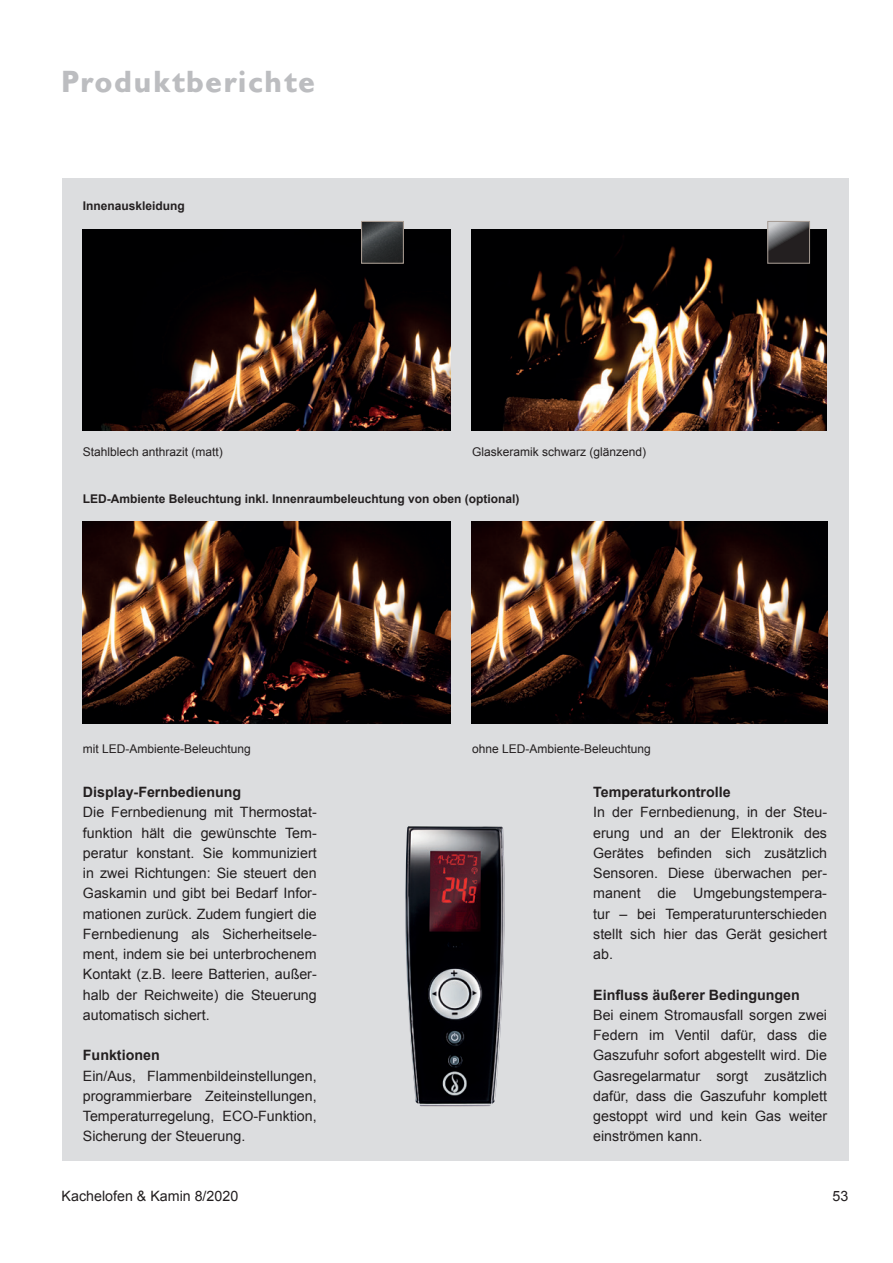
<style>
.page{position:relative;width:893px;height:1263px;background:#fff}
.page>*{position:absolute;margin:0;border:0;box-sizing:border-box;transform-origin:0 0}
.t1{font:700 30px "Gill Sans BQ";letter-spacing:.045em;color:#bcbdc0}
.t2{font:14.25px/20.2px "Arial";color:#231f20;text-align:justify}
.t3{font:700 14.25px "Arial";color:#231f20}
.t4{font:12px "Arial";color:#231f20}
.t5{font:700 12px "Arial";color:#231f20}
</style>
<div class="page">
<div style="left:62px;top:179px;width:786px;height:982px;background:#dcdddf"></div>
<img style="left:83px;top:521px;width:367px;height:203px">
<img style="left:472px;top:521px;width:355px;height:203px">
<img style="left:83px;top:229px;width:367px;height:202px">
<svg style="left:363px;top:223px;width:39px;height:39px"></svg>
<div style="left:361px;top:221px;width:43px;height:43px;border:1px solid #a59a92"></div>
<img style="left:472px;top:229px;width:355px;height:202px">
<svg style="left:769px;top:223px;width:39px;height:39px"></svg>
<div style="left:767px;top:221px;width:43px;height:43px;border:1px solid #a59a92"></div>
<img style="left:405px;top:826px;width:100px;height:281px">
<h1 class="t1" style="left:62px;top:64px;width:255px">Produktberichte</h1>
<p class="t5" style="left:83px;top:198px;width:104px">Innenauskleidung</p>
<p class="t4" style="left:83px;top:444px;width:142px">Stahlblech anthrazit (matt)</p>
<p class="t4" style="left:472px;top:444px;width:176px">Glaskeramik schwarz (glänzend)</p>
<p class="t5" style="left:83px;top:490px;width:438px">LED-Ambiente Beleuchtung inkl. Innenraumbeleuchtung von oben (optional)</p>
<p class="t4" style="left:83px;top:741px;width:170px">mit LED-Ambiente-Beleuchtung</p>
<p class="t4" style="left:472px;top:741px;width:180px">ohne LED-Ambiente-Beleuchtung</p>
<p class="t3" style="left:83px;top:783px;width:160px">Display-Fernbedienung</p>
<p class="t2" style="left:83px;top:802px;width:235px">Die Fernbedienung mit Thermostat&shy;funktion hält die gewünschte Tem&shy;peratur konstant. Sie kommuniziert in zwei Richtungen: Sie steuert den Gaskamin und gibt bei Bedarf Infor&shy;mationen zurück. Zudem fungiert die Fernbedienung als Sicherheitsele&shy;ment, indem sie bei unterbrochenem Kontakt (z.B. leere Batterien, außer&shy;halb der Reichweite) die Steuerung automatisch sichert.</p>
<p class="t3" style="left:83px;top:1046px;width:78px">Funktionen</p>
<p class="t2" style="left:83px;top:1066px;width:235px">Ein/Aus, Flammenbildeinstellungen, programmierbare Zeiteinstellungen, Temperaturregelung, ECO-Funktion, Sicherung der Steuerung.</p>
<p class="t3" style="left:593px;top:783px;width:139px">Temperaturkontrolle</p>
<p class="t2" style="left:593px;top:802px;width:235px">In der Fernbedienung, in der Steu&shy;erung und an der Elektronik des Gerätes befinden sich zusätzlich Sensoren. Diese überwachen per&shy;manent die Umgebungstempera&shy;tur – bei Temperaturunterschieden stellt sich hier das Gerät gesichert ab.</p>
<p class="t3" style="left:593px;top:985px;width:208px">Einfluss äußerer Bedingungen</p>
<p class="t2" style="left:593px;top:1005px;width:235px">Bei einem Stromausfall sorgen zwei Federn im Ventil dafür, dass die Gaszufuhr sofort abgestellt wird. Die Gasregelarmatur sorgt zusätzlich dafür, dass die Gaszufuhr komplett gestoppt wird und kein Gas weiter einströmen kann.</p>
<p class="t2" style="left:62px;top:1186px;width:178px">Kachelofen &amp; Kamin 8/2020</p>
<p class="t2" style="left:832px;top:1186px;width:17px">53</p>
</div>
